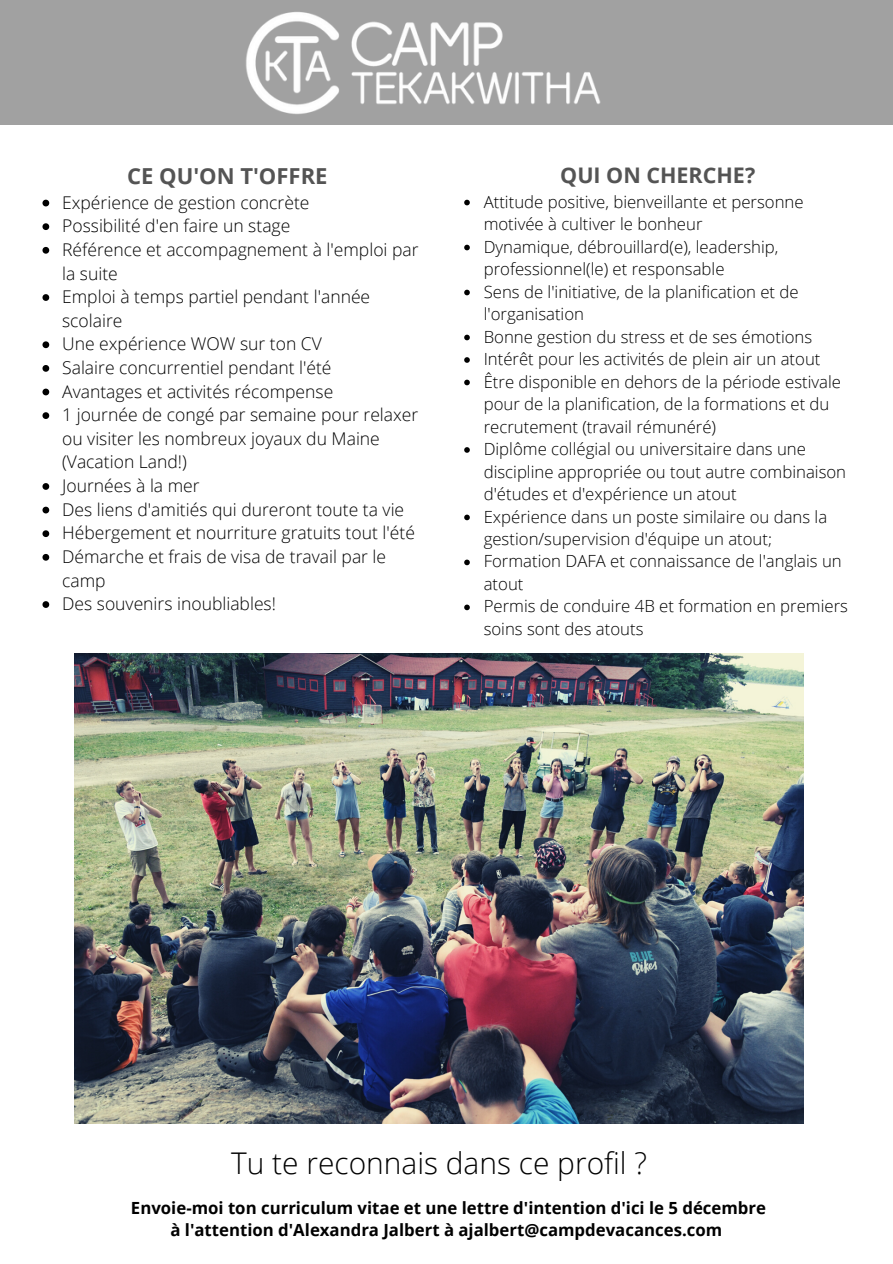
<style>
.page{position:relative;width:893px;height:1264px;background:#fff}
.page>*{position:absolute;margin:0;border:0;box-sizing:border-box;transform-origin:0 0}
.t1{font:300 29.85px "Open Sans";color:#000}
.t2{font:700 22.05px "Open Sans";color:#545454}
.t3{font:700 21.45px "Open Sans";color:#545454}
.t4{font:300 17.55px/23.5px "Open Sans";color:#000}
.t5{font:300 16.8px/22.5px "Open Sans";color:#000}
.t6{font:700 16.8px/22.5px "Open Sans";color:#000;text-align:center}
</style>
<div class="page">
<img style="left:75px;top:653px;width:728px;height:470px">
<div style="left:0;top:0;width:892px;height:125px;background:#a1a1a1"></div>
<img style="left:246px;top:11px;width:355px;height:103px">
<svg style="left:42px;top:200px;width:7px;height:6px"></svg>
<svg style="left:42px;top:223px;width:7px;height:7px"></svg>
<svg style="left:42px;top:247px;width:7px;height:7px"></svg>
<svg style="left:42px;top:294px;width:7px;height:7px"></svg>
<svg style="left:42px;top:341px;width:7px;height:7px"></svg>
<svg style="left:42px;top:365px;width:7px;height:7px"></svg>
<svg style="left:42px;top:388px;width:7px;height:7px"></svg>
<svg style="left:42px;top:412px;width:7px;height:7px"></svg>
<svg style="left:42px;top:483px;width:7px;height:7px"></svg>
<svg style="left:42px;top:506px;width:7px;height:7px"></svg>
<svg style="left:42px;top:530px;width:7px;height:7px"></svg>
<svg style="left:42px;top:554px;width:7px;height:6px"></svg>
<svg style="left:42px;top:601px;width:7px;height:7px"></svg>
<svg style="left:464px;top:200px;width:6px;height:5px"></svg>
<svg style="left:464px;top:245px;width:6px;height:5px"></svg>
<svg style="left:464px;top:290px;width:6px;height:5px"></svg>
<svg style="left:464px;top:335px;width:6px;height:5px"></svg>
<svg style="left:464px;top:357px;width:6px;height:6px"></svg>
<svg style="left:464px;top:379px;width:6px;height:6px"></svg>
<svg style="left:464px;top:447px;width:6px;height:6px"></svg>
<svg style="left:464px;top:514px;width:6px;height:6px"></svg>
<svg style="left:464px;top:559px;width:6px;height:6px"></svg>
<svg style="left:464px;top:604px;width:6px;height:6px"></svg>
<h2 class="t2" style="left:127px;top:160px;width:202px">CE QU'ON T'OFFRE</h2>
<p class="t4" style="left:62px;top:190px;width:358px">Expérience de gestion concrète<br>Possibilité d'en faire un stage<br>Référence et accompagnement à l'emploi par la suite<br>Emploi à temps partiel pendant l'année scolaire<br>Une expérience WOW sur ton CV<br>Salaire concurrentiel pendant l'été<br>Avantages et activités récompense<br>1 journée de congé par semaine pour relaxer ou visiter les nombreux joyaux du Maine (Vacation Land!)<br>Journées à la mer<br>Des liens d'amitiés qui dureront toute ta vie<br>Hébergement et nourriture gratuits tout l'été<br>Démarche et frais de visa de travail par le camp<br>Des souvenirs inoubliables!</p>
<p class="t3" style="left:560px;top:160px;width:196px">QUI ON CHERCHE?</p>
<p class="t5" style="left:483px;top:190px;width:366px">Attitude positive, bienveillante et personne motivée à cultiver le bonheur<br>Dynamique, débrouillard(e), leadership, professionnel(le) et responsable<br>Sens de l'initiative, de la planification et de l'organisation<br>Bonne gestion du stress et de ses émotions Intérêt pour les activités de plein air un atout Être disponible en dehors de la période estivale pour de la planification, de la formations et du recrutement (travail rémunéré)<br>Diplôme collégial ou universitaire dans une discipline appropriée ou tout autre combinaison d'études et d'expérience un atout<br>Expérience dans un poste similaire ou dans la gestion/supervision d'équipe un atout; Formation DAFA et connaissance de l'anglais un atout<br>Permis de conduire 4B et formation en premiers soins sont des atouts</p>
<h1 class="t1" style="left:231px;top:1142px;width:417px">Tu te reconnais dans ce profil ?</h1>
<p class="t6" style="left:131px;top:1195px;width:636px">Envoie-moi ton curriculum vitae et une lettre d'intention d'ici le 5 décembre à l'attention d'Alexandra Jalbert à ajalbert@campdevacances.com</p>
</div>
